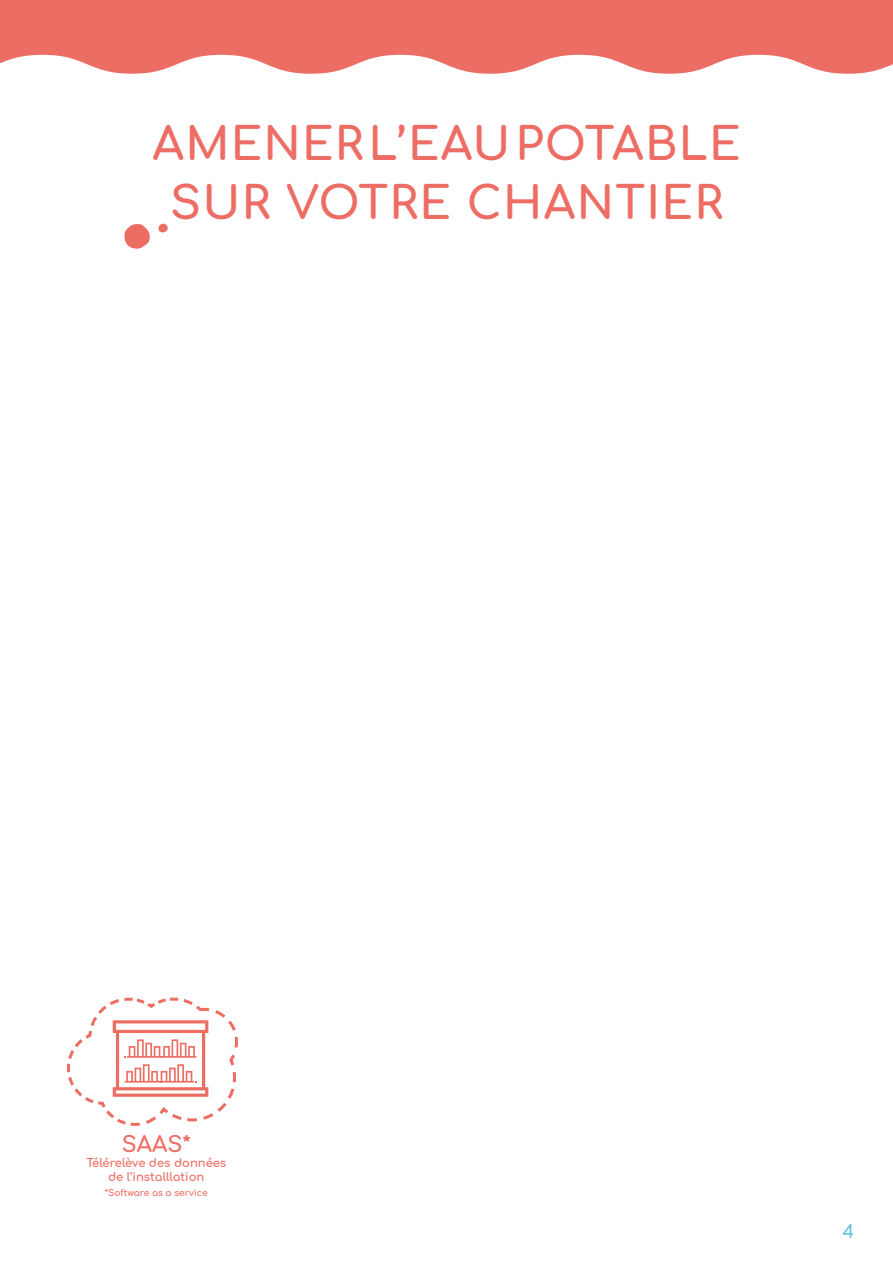
<style>
.page{position:relative;width:893px;height:1263px;background:#fff}
.page>*{position:absolute;margin:0;border:0;box-sizing:border-box;transform-origin:0 0}
.t1{font:700 45px/58.5px "Comfortaa";letter-spacing:.03em;color:#ed6d64;text-align:center}
.t2{font:700 21.75px "Comfortaa";color:#ed6d63}
.t3{font:700 18px "Comfortaa";color:#68c6e0}
.t4{font:700 11.55px/14.5px "Comfortaa";color:#ed6d63;text-align:center}
.t5{font:700 9px "Comfortaa";color:#ed6d64}
</style>
<div class="page">
<svg style="left:0;top:0;width:893px;height:74px;background:#ed8077"></svg>
<svg style="left:124px;top:224px;width:26px;height:25px"></svg>
<svg style="left:158px;top:224px;width:10px;height:9px"></svg>
<svg style="left:66px;top:997px;width:172px;height:129px"></svg>
<h1 class="t1" style="left:152px;top:109px;width:589px">AMENER L’EAU POTABLE<br>SUR VOTRE CHANTIER</h1>
<h2 class="t2" style="left:122px;top:1124px;width:70px">SAAS*</h2>
<p class="t4" style="left:86px;top:1154px;width:141px">Télérelève des données de l’installlation</p>
<p class="t5" style="left:105px;top:1185px;width:105px">*Software as a service</p>
<h3 class="t3" style="left:842px;top:1215px;width:13px">4</h3>
</div>
